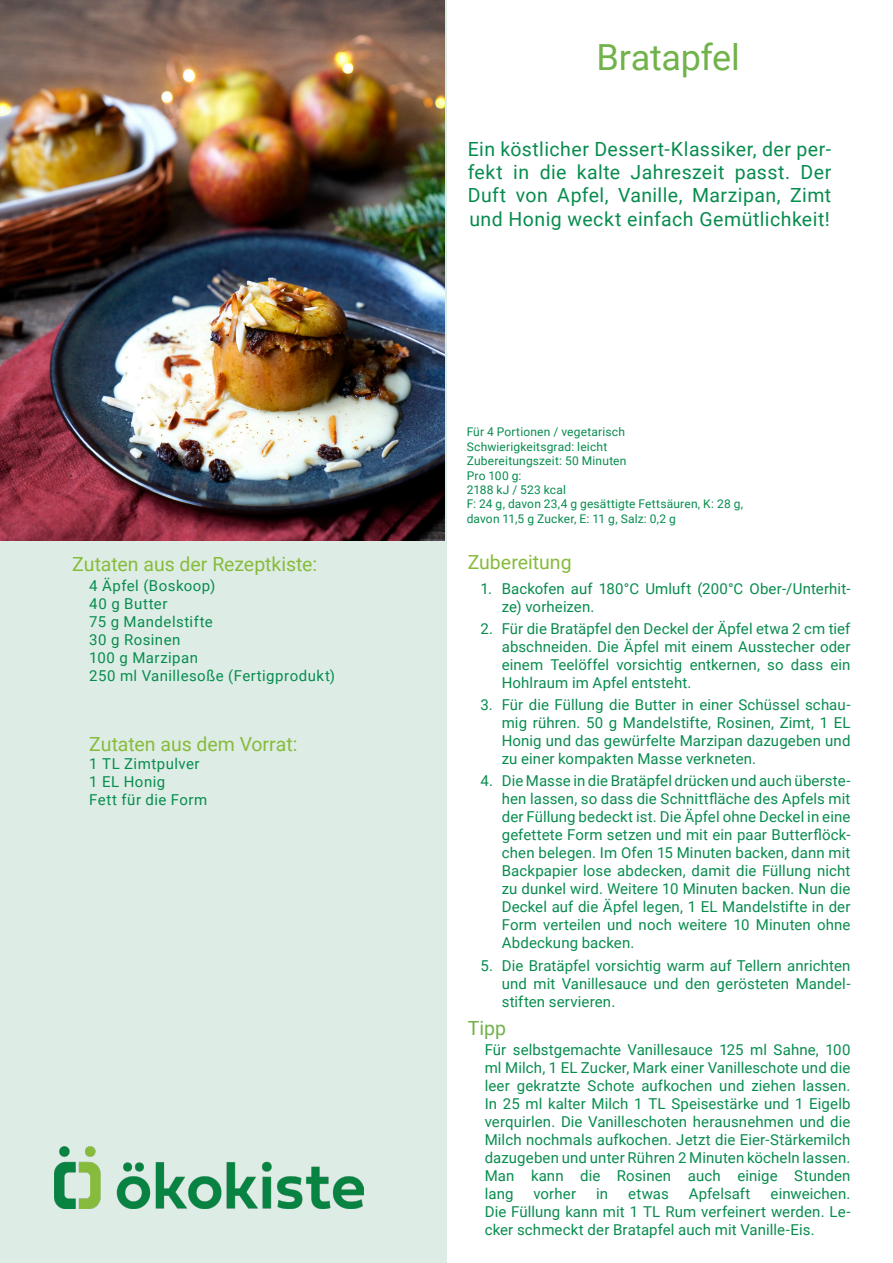
<style>
.page{position:relative;width:893px;height:1263px;background:#fff}
.page>*{position:absolute;margin:0;border:0;box-sizing:border-box;transform-origin:0 0}
.Überschrift_1{font:36px "Roboto";letter-spacing:-.005em;color:#71b24b}
.Beschreibung{font:19.5px/23.4px "Roboto";letter-spacing:.02em;color:#078c4e;text-align:justify}
.überschrift_2{font:19.5px "Roboto";color:#87bb3c}
.zutaten_grün{font:19.5px "Roboto";color:#87bb3c}
.überschrift_2-2{font:19.5px "Roboto";color:#71b24b}
.zutaten_grün-2{font:15px/18px "Roboto";letter-spacing:.01em;color:#078c4e;text-align:justify}
.zutaten_grün-3{font:15px "Roboto";letter-spacing:.03em;color:#078c4e}
.zutaten_grün-4{font:15px "Roboto";letter-spacing:.035em;color:#078c4e}
.zutaten_grün-5{font:15px "Roboto";letter-spacing:.04em;color:#078c4e}
.Zusatzangaben{font:12px/14.4px "Roboto";letter-spacing:.015em;color:#078c4e}
</style>
<div class="page">
<div style="left:0;top:0;width:446px;height:1263px;background:#ddede5"></div>
<img style="left:55px;top:1147px;width:309px;height:62px">
<img style="left:0;top:0;width:444px;height:541px">
<p class="überschrift_2" style="left:72px;top:550px;width:246px">Zutaten aus der Rezeptkiste:</p>
<p class="zutaten_grün-4" style="left:89px;top:575px;width:128px">4 Äpfel (Boskoop)</p>
<p class="zutaten_grün-5" style="left:89px;top:593px;width:80px">40 g Butter</p>
<p class="zutaten_grün-3" style="left:89px;top:611px;width:125px">75 g Mandelstifte</p>
<p class="zutaten_grün-3" style="left:89px;top:629px;width:93px">30 g Rosinen</p>
<p class="zutaten_grün-3" style="left:89px;top:647px;width:110px">100 g Marzipan</p>
<p class="zutaten_grün-3" style="left:89px;top:665px;width:247px">250 ml Vanillesoße (Fertigprodukt)</p>
<p class="zutaten_grün" style="left:89px;top:731px;width:210px">Zutaten aus dem Vorrat:</p>
<p class="zutaten_grün-3" style="left:89px;top:753px;width:112px">1 TL Zimtpulver</p>
<p class="zutaten_grün-2" style="left:89px;top:772px;width:77px">1 EL Honig</p>
<p class="zutaten_grün-3" style="left:89px;top:789px;width:120px">Fett für die Form</p>
<p class="Überschrift_1" style="left:596px;top:32px;width:145px">Bratapfel</p>
<p class="Beschreibung" style="left:468px;top:136px;width:365px">Ein köstlicher Dessert-Klassiker, der per&shy;fekt in die kalte Jahreszeit passt. Der Duft von Apfel, Vanille, Marzipan, Zimt und Honig weckt einfach Gemütlichkeit!</p>
<p class="Zusatzangaben" style="left:467px;top:424px;width:160px">Für 4 Portionen / vegetarisch</p>
<p class="Zusatzangaben" style="left:467px;top:439px;width:142px">Schwierigkeitsgrad: leicht</p>
<p class="Zusatzangaben" style="left:467px;top:453px;width:161px">Zubereitungszeit: 50 Minuten</p>
<p class="Zusatzangaben" style="left:467px;top:468px;width:101px">Pro 100 g:<br>2188 kJ / 523 kcal</p>
<p class="Zusatzangaben" style="left:467px;top:496px;width:278px">F: 24 g, davon 23,4 g gesättigte Fettsäuren, K: 28 g, davon 11,5 g Zucker, E: 11 g, Salz: 0,2 g</p>
<p class="überschrift_2" style="left:468px;top:549px;width:105px">Zubereitung</p>
<p class="zutaten_grün-2" style="left:502px;top:579px;width:350px;text-indent:-21px">1. Backofen auf 180°C Umluft (200°C Ober-/Unterhit&shy;ze) vorheizen.</p>
<p class="zutaten_grün-2" style="left:502px;top:619px;width:350px;text-indent:-21px">2. Für die Bratäpfel den Deckel der Äpfel etwa 2 cm tief abschneiden. Die Äpfel mit einem Ausstecher oder einem Teelöffel vorsichtig entkernen, so dass ein Hohlraum im Apfel entsteht.</p>
<p class="zutaten_grün-2" style="left:502px;top:695px;width:350px;text-indent:-21px">3. Für die Füllung die Butter in einer Schüssel schau&shy;mig rühren. 50 g Mandelstifte, Rosinen, Zimt, 1 EL Honig und das gewürfelte Marzipan dazugeben und zu einer kompakten Masse verkneten.</p>
<p class="zutaten_grün-2" style="left:502px;top:771px;width:350px;text-indent:-21px">4. Die Masse in die Bratäpfel drücken und auch überste&shy;hen lassen, so dass die Schnittfläche des Apfels mit der Füllung bedeckt ist. Die Äpfel ohne Deckel in eine gefettete Form setzen und mit ein paar Butterflöck&shy;chen belegen. Im Ofen 15 Minuten backen, dann mit Backpapier lose abdecken, damit die Füllung nicht zu dunkel wird. Weitere 10 Minuten backen. Nun die Deckel auf die Äpfel legen, 1 EL Mandelstifte in der Form verteilen und noch weitere 10 Minuten ohne Abdeckung backen.</p>
<p class="zutaten_grün-2" style="left:502px;top:956px;width:350px;text-indent:-21px">5. Die Bratäpfel vorsichtig warm auf Tellern anrichten und mit Vanillesauce und den gerösteten Mandel&shy;stiften servieren.</p>
<p class="überschrift_2-2" style="left:468px;top:1014px;width:40px">Tipp</p>
<p class="zutaten_grün-2" style="left:485px;top:1040px;width:367px">Für selbstgemachte Vanillesauce 125 ml Sahne, 100 ml Milch, 1 EL Zucker, Mark einer Vanilleschote und die leer gekratzte Schote aufkochen und ziehen lassen.<br>In 25 ml kalter Milch 1 TL Speisestärke und 1 Eigelb verquirlen. Die Vanilleschoten herausnehmen und die Milch nochmals aufkochen. Jetzt die Eier-Stärkemilch dazugeben und unter Rühren 2 Minuten köcheln lassen.<br>Man kann die Rosinen auch einige Stunden lang</p>
<p class="zutaten_grün-2" style="left:533px;top:1184px;width:44px">vorher</p>
<p class="zutaten_grün-2" style="left:596px;top:1184px;width:14px">in</p>
<p class="zutaten_grün-2" style="left:628px;top:1184px;width:42px">etwas</p>
<p class="zutaten_grün-2" style="left:689px;top:1184px;width:63px">Apfelsaft</p>
<p class="zutaten_grün-2" style="left:485px;top:1184px;width:367px;text-indent:286px">einweichen.<br>Die Füllung kann mit 1 TL Rum verfeinert werden. Le&shy;cker schmeckt der Bratapfel auch mit Vanille-Eis.</p>
</div>
